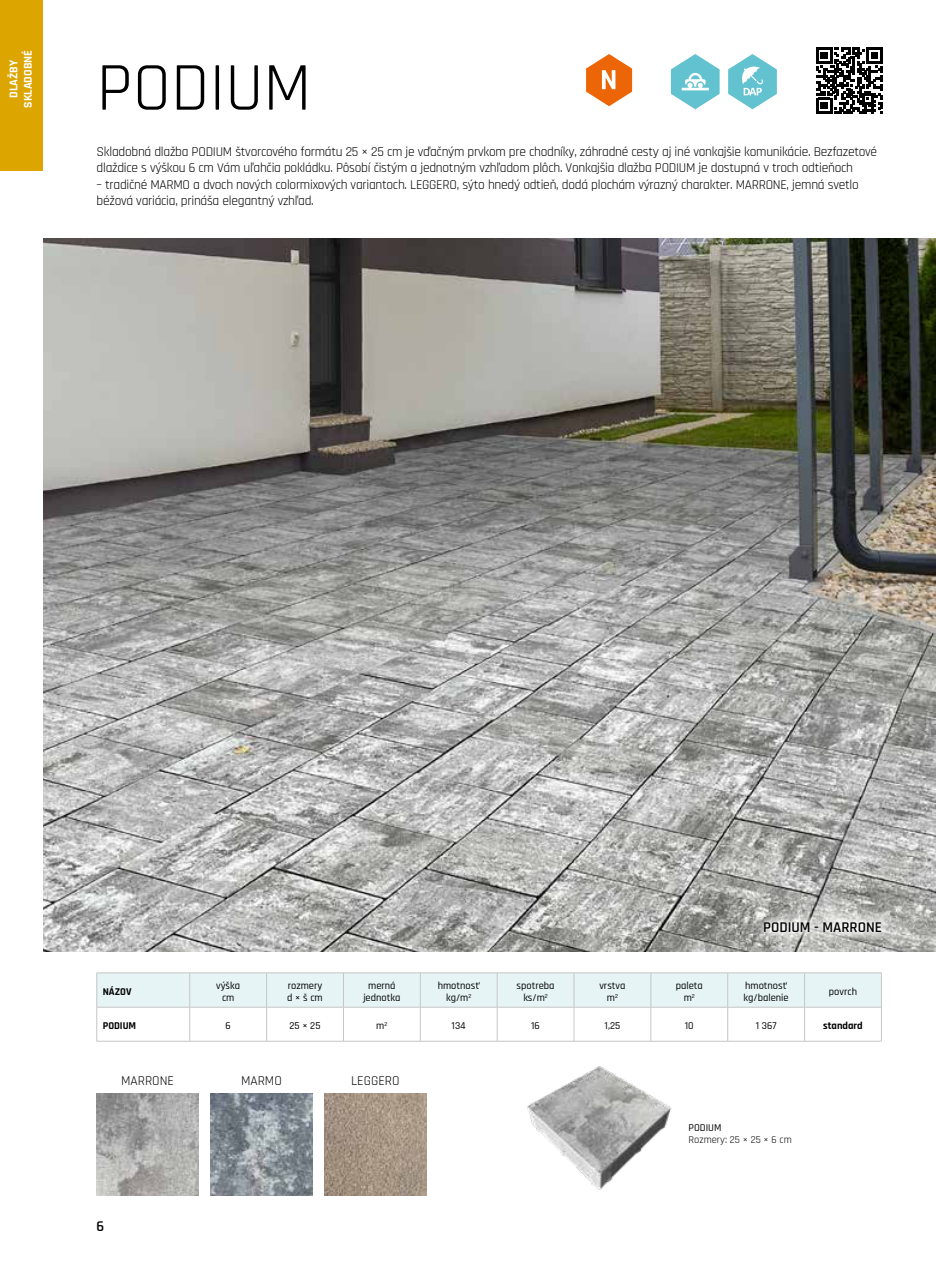
<style>
.page{position:relative;width:936px;height:1263px;background:#fff}
.page>*{position:absolute;margin:0;border:0;box-sizing:border-box;transform-origin:0 0}
.t1{font:69px "Rajdhani";color:#000}
.t2{font:600 15px "Rajdhani";color:#000}
.t3{font:13.5px/16.2px "Rajdhani";letter-spacing:-.02em;color:#000}
.t4{font:13.5px "Rajdhani";color:#000}
.t5{font:700 12px/14.4px "Rajdhani";color:#fff;text-align:center}
.t6{font:500 10.5px/12.6px "Rajdhani";color:#000;text-align:center}
.t7{font:700 10.5px "Rajdhani";color:#000}
.t8{font:10.5px "Rajdhani";color:#000}
</style>
<div class="page">
<svg style="left:586px;top:54px;width:46px;height:52px"></svg>
<div style="left:97px;top:973px;width:784px;height:34px;background:#e6f4f6"></div>
<hr style="left:97px;top:972px;width:93px;height:1px;background:#c6c6c6">
<hr style="left:96px;top:973px;width:1px;height:34px;background:#c6c6c6">
<hr style="left:190px;top:972px;width:76px;height:1px;background:#c6c6c6">
<hr style="left:189px;top:973px;width:1px;height:34px;background:#c6c6c6">
<hr style="left:266px;top:972px;width:77px;height:1px;background:#c6c6c6">
<hr style="left:266px;top:973px;width:1px;height:34px;background:#c6c6c6">
<hr style="left:343px;top:972px;width:77px;height:1px;background:#c6c6c6">
<hr style="left:343px;top:973px;width:1px;height:34px;background:#c6c6c6">
<hr style="left:420px;top:972px;width:77px;height:1px;background:#c6c6c6">
<hr style="left:420px;top:973px;width:1px;height:34px;background:#c6c6c6">
<hr style="left:497px;top:972px;width:77px;height:1px;background:#c6c6c6">
<hr style="left:497px;top:973px;width:1px;height:34px;background:#c6c6c6">
<hr style="left:574px;top:972px;width:76px;height:1px;background:#c6c6c6">
<hr style="left:573px;top:973px;width:1px;height:34px;background:#c6c6c6">
<hr style="left:650px;top:972px;width:77px;height:1px;background:#c6c6c6">
<hr style="left:650px;top:973px;width:1px;height:34px;background:#c6c6c6">
<hr style="left:727px;top:972px;width:77px;height:1px;background:#c6c6c6">
<hr style="left:727px;top:973px;width:1px;height:34px;background:#c6c6c6">
<hr style="left:804px;top:972px;width:77px;height:1px;background:#c6c6c6">
<hr style="left:804px;top:973px;width:1px;height:34px;background:#c6c6c6">
<hr style="left:881px;top:973px;width:1px;height:34px;background:#c6c6c6">
<hr style="left:97px;top:1007px;width:93px;height:1px;background:#c6c6c6">
<hr style="left:96px;top:1007px;width:1px;height:34px;background:#c6c6c6">
<hr style="left:190px;top:1007px;width:76px;height:1px;background:#c6c6c6">
<hr style="left:189px;top:1007px;width:1px;height:34px;background:#c6c6c6">
<hr style="left:266px;top:1007px;width:77px;height:1px;background:#c6c6c6">
<hr style="left:266px;top:1007px;width:1px;height:34px;background:#c6c6c6">
<hr style="left:343px;top:1007px;width:77px;height:1px;background:#c6c6c6">
<hr style="left:343px;top:1007px;width:1px;height:34px;background:#c6c6c6">
<hr style="left:420px;top:1007px;width:77px;height:1px;background:#c6c6c6">
<hr style="left:420px;top:1007px;width:1px;height:34px;background:#c6c6c6">
<hr style="left:497px;top:1007px;width:77px;height:1px;background:#c6c6c6">
<hr style="left:497px;top:1007px;width:1px;height:34px;background:#c6c6c6">
<hr style="left:574px;top:1007px;width:76px;height:1px;background:#c6c6c6">
<hr style="left:573px;top:1007px;width:1px;height:34px;background:#c6c6c6">
<hr style="left:650px;top:1007px;width:77px;height:1px;background:#c6c6c6">
<hr style="left:650px;top:1007px;width:1px;height:34px;background:#c6c6c6">
<hr style="left:727px;top:1007px;width:77px;height:1px;background:#c6c6c6">
<hr style="left:727px;top:1007px;width:1px;height:34px;background:#c6c6c6">
<hr style="left:804px;top:1007px;width:77px;height:1px;background:#c6c6c6">
<hr style="left:804px;top:1007px;width:1px;height:34px;background:#c6c6c6">
<hr style="left:881px;top:1007px;width:1px;height:34px;background:#c6c6c6">
<hr style="left:97px;top:1041px;width:93px;height:1px;background:#c6c6c6">
<hr style="left:190px;top:1041px;width:76px;height:1px;background:#c6c6c6">
<hr style="left:266px;top:1041px;width:77px;height:1px;background:#c6c6c6">
<hr style="left:343px;top:1041px;width:77px;height:1px;background:#c6c6c6">
<hr style="left:420px;top:1041px;width:77px;height:1px;background:#c6c6c6">
<hr style="left:497px;top:1041px;width:77px;height:1px;background:#c6c6c6">
<hr style="left:574px;top:1041px;width:76px;height:1px;background:#c6c6c6">
<hr style="left:650px;top:1041px;width:77px;height:1px;background:#c6c6c6">
<hr style="left:727px;top:1041px;width:77px;height:1px;background:#c6c6c6">
<hr style="left:804px;top:1041px;width:77px;height:1px;background:#c6c6c6">
<img style="left:43px;top:239px;width:892px;height:712px">
<img style="left:324px;top:1094px;width:102px;height:102px">
<img style="left:97px;top:1094px;width:102px;height:102px">
<img style="left:210px;top:1094px;width:102px;height:102px">
<svg style="left:752px;top:910px;width:141px;height:34px;background:#c8c8c5"></svg>
<img style="left:527px;top:1066px;width:145px;height:124px">
<svg style="left:728px;top:54px;width:48px;height:55px"></svg>
<svg style="left:671px;top:54px;width:48px;height:55px"></svg>
<svg style="left:816px;top:48px;width:66px;height:66px"></svg>
<div style="left:0;top:0;width:43px;height:171px;background:#dca500"></div>
<p class="t5" style="left:7px;top:108px;width:59px;rotate:-90deg">DLAŽBY<br>SKLADOBNÉ</p>
<h1 class="t1" style="left:97px;top:48px;width:216px">PODIUM</h1>
<p class="t3" style="left:97px;top:144px;width:782px">Skladobná dlažba PODIUM štvorcového formátu 25 × 25 cm je vďačným prvkom pre chodníky, záhradné cesty aj iné vonkajšie komunikácie. Bezfazetové dlaždice s výškou 6 cm Vám uľahčia pokládku. Pôsobí čistým a jednotným vzhľadom plôch. Vonkajšia dlažba PODIUM je dostupná v troch odtieňoch</p>
<p class="t3" style="left:97px;top:177px;width:763px">– tradičné MARMO a dvoch nových colormixových variantoch. LEGGERO, sýto hnedý odtieň, dodá plochám výrazný charakter. MARRONE, jemná svetlo béžová variácia, prináša elegantný vzhľad.</p>
<p class="t2" style="left:763px;top:918px;width:120px">PODIUM - MARRONE</p>
<p class="t7" style="left:103px;top:985px;width:30px">NÁZOV</p>
<p class="t6" style="left:216px;top:979px;width:25px">výška cm</p>
<p class="t6" style="left:287px;top:979px;width:37px;text-align:left">rozmery d × š cm</p>
<p class="t6" style="left:363px;top:979px;width:39px">merná jednotka</p>
<p class="t6" style="left:437px;top:979px;width:43px">hmotnosť kg/m<sup>2</sup></p>
<p class="t6" style="left:516px;top:979px;width:40px">spotreba ks/m<sup>2</sup></p>
<p class="t6" style="left:599px;top:979px;width:27px">vrstva m<sup>2</sup></p>
<p class="t6" style="left:675px;top:979px;width:29px">paleta m<sup>2</sup></p>
<p class="t6" style="left:743px;top:979px;width:47px;text-align:left">hmotnosť kg/balenie</p>
<p class="t6" style="left:828px;top:985px;width:30px">povrch</p>
<p class="t7" style="left:103px;top:1019px;width:35px">PODIUM</p>
<p class="t6" style="left:225px;top:1020px;width:7px">6</p>
<p class="t6" style="left:289px;top:1020px;width:32px">25 × 25</p>
<p class="t6" style="left:376px;top:1020px;width:13px">m<sup>2</sup></p>
<p class="t6" style="left:451px;top:1020px;width:16px">134</p>
<p class="t6" style="left:531px;top:1020px;width:10px">16</p>
<p class="t6" style="left:604px;top:1020px;width:17px">1,25</p>
<p class="t6" style="left:684px;top:1020px;width:10px">10</p>
<p class="t6" style="left:755px;top:1020px;width:22px">1 367</p>
<p class="t7" style="left:823px;top:1019px;width:41px">standard</p>
<p class="t4" style="left:121px;top:1073px;width:54px">MARRONE</p>
<p class="t3" style="left:241px;top:1073px;width:42px">MARMO</p>
<p class="t4" style="left:351px;top:1073px;width:50px">LEGGERO</p>
<p class="t2" style="left:97px;top:1218px;width:9px">6</p>
<p class="t6" style="left:688px;top:1121px;width:34px">PODIUM</p>
<p class="t8" style="left:688px;top:1134px;width:105px">Rozmery: 25 × 25 × 6 cm</p>
</div>
